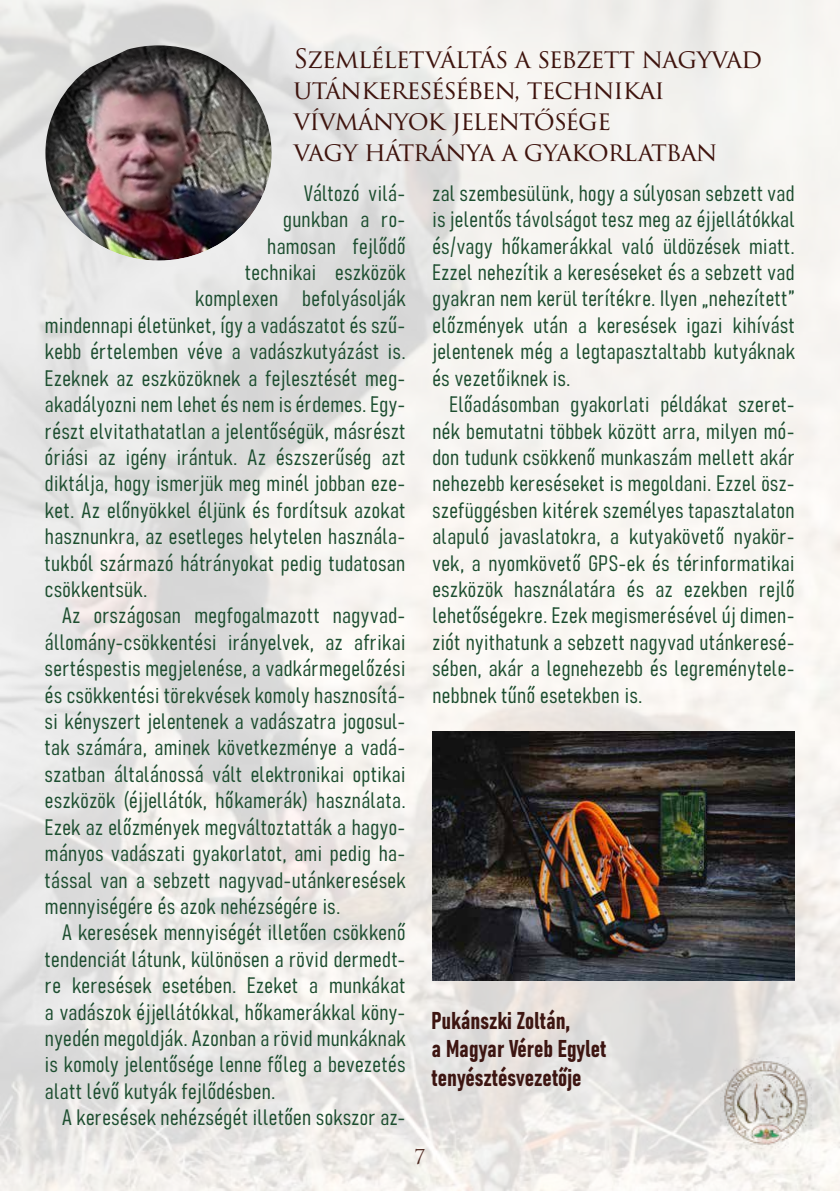
<style>
.page{position:relative;width:840px;height:1191px;background:#fff}
.page>*{position:absolute;margin:0;border:0;box-sizing:border-box;transform-origin:0 0}
.t1{font:26px/31.2px "Trajan Pro 3";letter-spacing:-.04em;color:#3f140e}
.t2{font:24px/28.8px "Bahnschrift";color:#3d1511}
.t3{font:22px/26.4px "Bahnschrift";letter-spacing:.02em;color:#1d4e30;text-align:justify}
.t4{font:20px "Trajan Pro 3";color:#3d1511}
</style>
<div class="page">
<img style="left:0;top:0;width:839px;height:1191px">
<div style="left:45px;top:42px;width:230px;height:220px;background:#000;opacity:.73"></div>
<img style="left:432px;top:731px;width:362px;height:249px">
<p class="t1" style="left:293px;top:44px;width:470px">SZEMLÉLETVÁLTÁS A SEBZETT NAGYVAD<br>UTÁNKERESÉSÉBEN, TECHNIKAI<br>VÍVMÁNYOK JELENTŐSÉGE<br>VAGY HÁTRÁNYA A GYAKORLATBAN</p>
<p class="t3" style="left:304px;top:178px;width:102px">Változó vilá-</p>
<p class="t3" style="left:283px;top:205px;width:123px">gunkban a ro-</p>
<p class="t3" style="left:267px;top:231px;width:140px">hamosan fejlődő</p>
<p class="t3" style="left:245px;top:258px;width:162px">technikai eszközök</p>
<p class="t3" style="left:195px;top:284px;width:212px">komplexen befolyásolják</p>
<p class="t3" style="left:45px;top:310px;width:361px">mindennapi életünket, így a vadászatot és szű-</p>
<p class="t3" style="left:45px;top:337px;width:362px">kebb értelemben véve a vadászkutyázást is.</p>
<p class="t3" style="left:45px;top:363px;width:361px">Ezeknek az eszközöknek a fejlesztését meg-</p>
<p class="t3" style="left:45px;top:390px;width:361px">akadályozni nem lehet és nem is érdemes. Egy-</p>
<p class="t3" style="left:45px;top:416px;width:362px">részt elvitathatatlan a jelentőségük, másrészt</p>
<p class="t3" style="left:45px;top:442px;width:361px">óriási az igény irántuk. Az észszerűség azt</p>
<p class="t3" style="left:45px;top:469px;width:361px">diktálja, hogy ismerjük meg minél jobban eze-</p>
<p class="t3" style="left:45px;top:495px;width:362px">ket. Az előnyökkel éljünk és fordítsuk azokat</p>
<p class="t3" style="left:45px;top:522px;width:361px">hasznunkra, az esetleges helytelen használa-</p>
<p class="t3" style="left:45px;top:548px;width:361px">tukból származó hátrányokat pedig tudatosan</p>
<p class="t3" style="left:45px;top:574px;width:104px">csökkentsük.</p>
<p class="t3" style="left:62px;top:601px;width:344px">Az országosan megfogalmazott nagyvad-</p>
<p class="t3" style="left:45px;top:627px;width:361px">állomány-csökkentési irányelvek, az afrikai</p>
<p class="t3" style="left:45px;top:654px;width:361px">sertéspestis megjelenése, a vadkármegelőzési</p>
<p class="t3" style="left:45px;top:680px;width:361px">és csökkentési törekvések komoly hasznosítá-</p>
<p class="t3" style="left:45px;top:706px;width:361px">si kényszert jelentenek a vadászatra jogosul-</p>
<p class="t3" style="left:45px;top:733px;width:361px">tak számára, aminek következménye a vadá-</p>
<p class="t3" style="left:45px;top:759px;width:361px">szatban általánossá vált elektronikai optikai</p>
<p class="t3" style="left:45px;top:786px;width:362px">eszközök (éjjellátók, hőkamerák) használata.</p>
<p class="t3" style="left:45px;top:812px;width:361px">Ezek az előzmények megváltoztatták a hagyo-</p>
<p class="t3" style="left:45px;top:838px;width:361px">mányos vadászati gyakorlatot, ami pedig ha-</p>
<p class="t3" style="left:45px;top:865px;width:362px">tással van a sebzett nagyvad-utánkeresések</p>
<p class="t3" style="left:45px;top:891px;width:296px">mennyiségére és azok nehézségére is.</p>
<p class="t3" style="left:62px;top:918px;width:344px">A keresések mennyiségét illetően csökkenő</p>
<p class="t3" style="left:45px;top:944px;width:361px">tendenciát látunk, különösen a rövid dermedt-</p>
<p class="t3" style="left:45px;top:970px;width:362px">re keresések esetében. Ezeket a munkákat</p>
<p class="t3" style="left:45px;top:997px;width:361px">a vadászok éjjellátókkal, hőkamerákkal kön -</p>
<p class="t3" style="left:45px;top:1023px;width:362px">nyedén megoldják. Azonban a rövid munkáknak</p>
<p class="t3" style="left:45px;top:1050px;width:362px">is komoly jelentősége lenne főleg a bevezetés</p>
<p class="t3" style="left:45px;top:1076px;width:231px">alatt lévő kutyák fejlődésben.</p>
<p class="t3" style="left:62px;top:1102px;width:344px">A keresések nehézségét illetően sokszor az-</p>
<p class="t3" style="left:432px;top:178px;width:363px">zal szembesülünk, hogy a súlyosan sebzett vad is jelentős távolságot tesz meg az éjjellátókkal és/vagy hőkamerákkal való üldözések miatt.<br>Ezzel nehezítik a kereséseket és a sebzett vad gyakran nem kerül terítékre. Ilyen „nehezített” előzmények után a keresések igazi kihívást jelentenek még a legtapasztaltabb kutyáknak és vezetőiknek is.</p>
<p class="t3" style="left:432px;top:390px;width:363px;text-indent:17px">Előadásomban gyakorlati példákat szeret&shy;nék bemutatni többek között arra, milyen mó&shy;don tudunk csökkenő munkaszám mellett akár nehezebb kereséseket is megoldani. Ezzel ös - szefüggésben kitérek személyes tapasztalaton alapuló javaslatokra, a kutyakövető nyakör&shy;vek, a nyomkövető GPS-ek és térinformatikai eszközök használatára és az ezekben rejlő lehetőségekre. Ezek megismerésével új dimen&shy;ziót nyithatunk a sebzett nagyvad utánkeresé&shy;sében, akár a legnehezebb és legreménytele&shy;nebbnek tűnő esetekben is.</p>
<p class="t2" style="left:431px;top:1004px;width:176px">Pukánszki Zoltán,<br>a Magyar Véreb Egylet tenyésztésvezetője</p>
<p class="t4" style="left:414px;top:1143px;width:12px">7</p>
</div>
